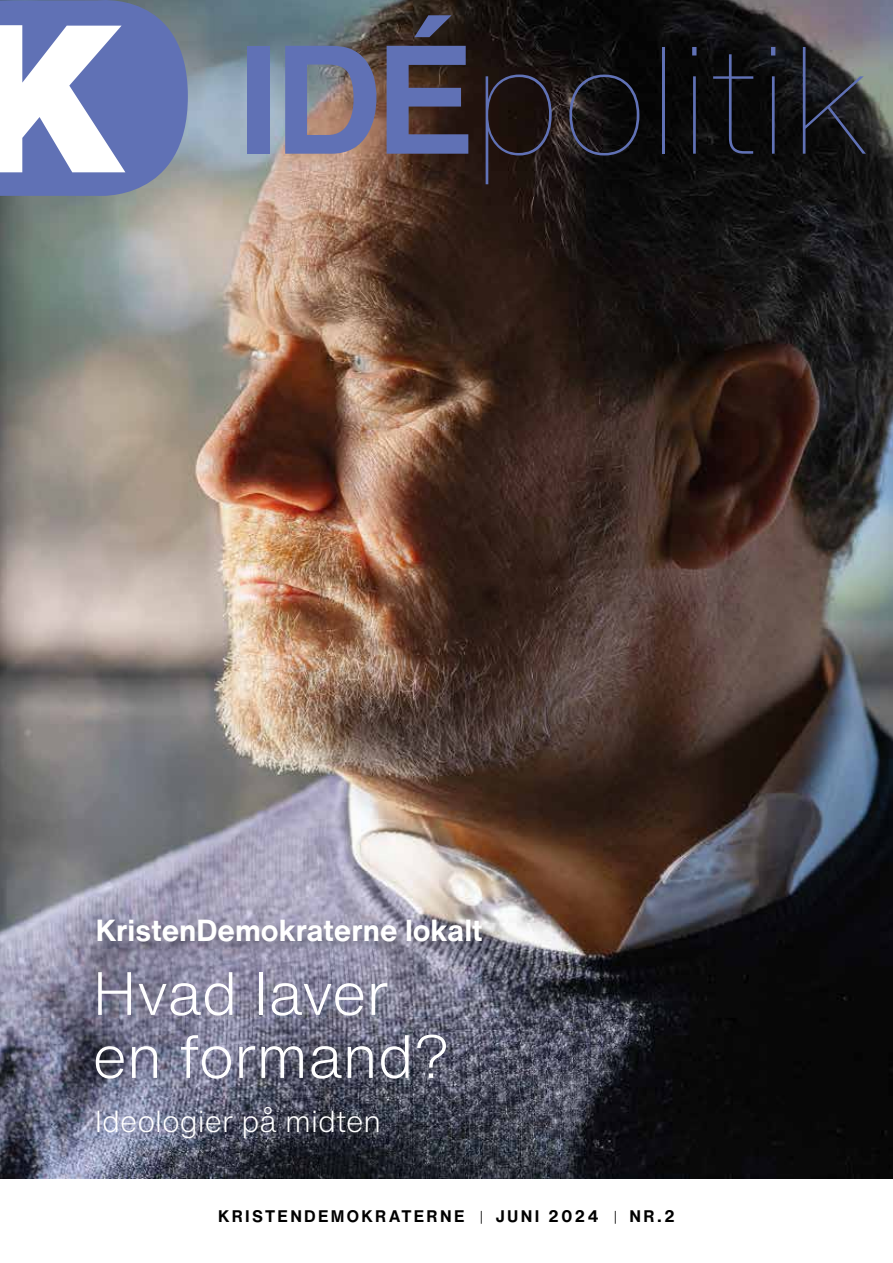
<style>
.page{position:relative;width:893px;height:1263px;background:#fff}
.page>*{position:absolute;margin:0;border:0;box-sizing:border-box;transform-origin:0 0}
.t1{font:100 149.85px "Helvetica Now Text";color:#6071b5}
.t2{font:300 60px/63px "Helvetica Now Text";color:#fff}
.t3{font:700 30px "Helvetica Now Text";color:#fff}
.t4{font:300 30px "Helvetica Now Text";color:#fff}
.t5{font:700 16.5px "Helvetica Now Text";letter-spacing:.14em;color:#000}
.s1{font-family:"Helvetica";font-weight:700}
.s2{font-weight:300;font-size:13.5px}
</style>
<div class="page">
<img style="left:0;top:0;width:893px;height:1179px">
<svg style="left:0;top:0;width:188px;height:203px"></svg>
<div style="left:95px;top:917px;width:401px;height:39px;background:#000;opacity:.35"></div>
<h1 class="t1" style="left:238px;top:-11px;width:635px"><span class="s1">IDÉ</span>politik</h1>
<h3 class="t3" style="left:96px;top:908px;width:388px">KristenDemokraterne lokalt</h3>
<h2 class="t2" style="left:92px;top:960px;width:359px">Hvad laver en formand?</h2>
<h3 class="t4" style="left:95px;top:1098px;width:288px">Ideologier på midten</h3>
<p class="t5" style="left:218px;top:1204px;width:458px">KRISTENDEMOKRATERNE <span class="s2">|</span> JUNI 2024 <span class="s2">|</span> NR.2</p>
</div>
